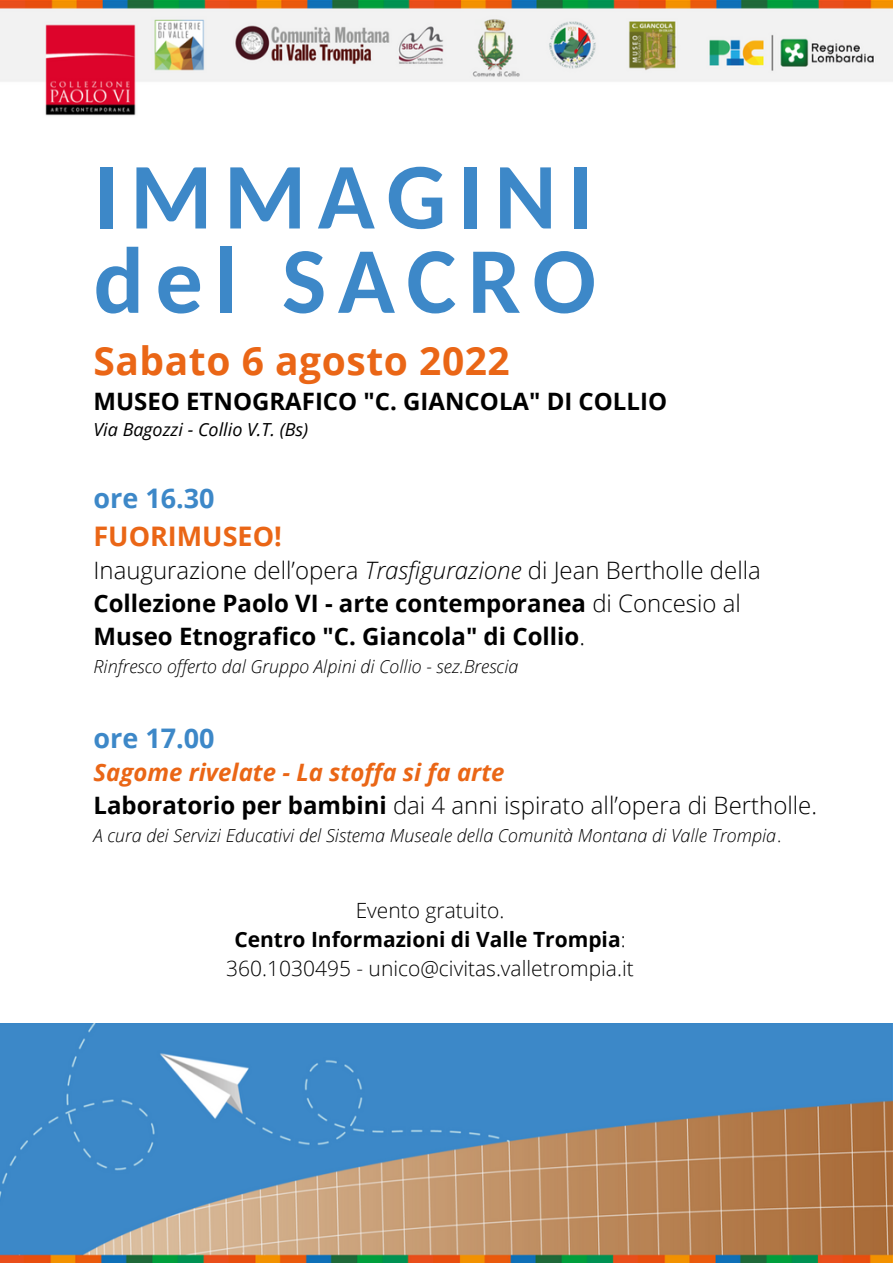
<style>
.page{position:relative;width:893px;height:1264px;background:#fff}
.page>*{position:absolute;margin:0;border:0;box-sizing:border-box;transform-origin:0 0}
.t1{font:700 94.2px/84.3px "Carlito";letter-spacing:.125em;color:#3d88c8}
.t2{font:700 39px "Open Sans";letter-spacing:.015em;color:#ea6616}
.t3{font:700 27px "Open Sans";color:#3d88c8}
.t4{font:700 27px "Open Sans";color:#ea6616}
.t5{font:700 24px/32.5px "Open Sans";color:#000}
.t6{font:300 24px/32.5px "Open Sans";color:#000}
.t7{font:300 21px/29.2px "Open Sans";color:#000;text-align:center}
.t8{font:italic 300 18px "Open Sans";color:#000}
.t9{font:italic 18px "Open Sans";color:#000}
.s1{font-weight:300}
.s2{font-weight:300;font-style:italic}
.s3{font-weight:700;font-style:italic;color:#ea6616}
.s4{font-weight:700}
.s5{font-style:normal}
</style>
<div class="page">
<img style="left:0;top:1023px;width:892px;height:239px">
<img style="left:0;top:0;width:892px;height:116px">
<div style="left:154px;top:89px;width:292px;height:60px;background:#fff"></div>
<h1 class="t1" style="left:93px;top:163px;width:504px">IMMAGINI del SACRO</h1>
<h2 class="t2" style="left:93px;top:333px;width:418px">Sabato 6 agosto 2022</h2>
<p class="t5" style="left:93px;top:385px;width:575px">MUSEO ETNOGRAFICO "C. GIANCOLA" DI COLLIO</p>
<p class="t9" style="left:93px;top:417px;width:216px">Via Bagozzi - Collio V.T. (Bs)</p>
<p class="t3" style="left:93px;top:479px;width:123px">ore 16.30</p>
<p class="t4" style="left:93px;top:516px;width:190px">FUORIMUSEO!</p>
<p class="t5" style="left:93px;top:553px;width:669px"><span class="s1">Inaugurazione dell’opera</span> <span class="s2">Trasfigurazione</span> <span class="s1">di Jean Bertholle della<br></span>Collezione Paolo VI - arte contemporanea <span class="s1">di Concesio al<br></span>Museo Etnografico "C. Giancola" di Collio<span class="s1">.</span></p>
<p class="t8" style="left:93px;top:653px;width:426px">Rinfresco offerto dal Gruppo Alpini di Collio - sez.Brescia</p>
<p class="t3" style="left:93px;top:718px;width:123px">ore 17.00</p>
<p class="t6" style="left:93px;top:755px;width:725px"><span class="s3">Sagome rivelate - La stoffa si fa arte<br></span><span class="s4">Laboratorio per bambini</span> dai 4 anni ispirato all’opera di Bertholle.</p>
<p class="t8" style="left:93px;top:822px;width:689px">A cura dei Servizi Educativi del Sistema Museale della Comunità Montana di Valle Trompia<span class="s5">.</span></p>
<p class="t7" style="left:226px;top:894px;width:409px">Evento gratuito.<br><span class="s4">Centro Informazioni di Valle Trompia</span>:<br>360.1030495 - unico@civitas.valletrompia.it</p>
</div>
